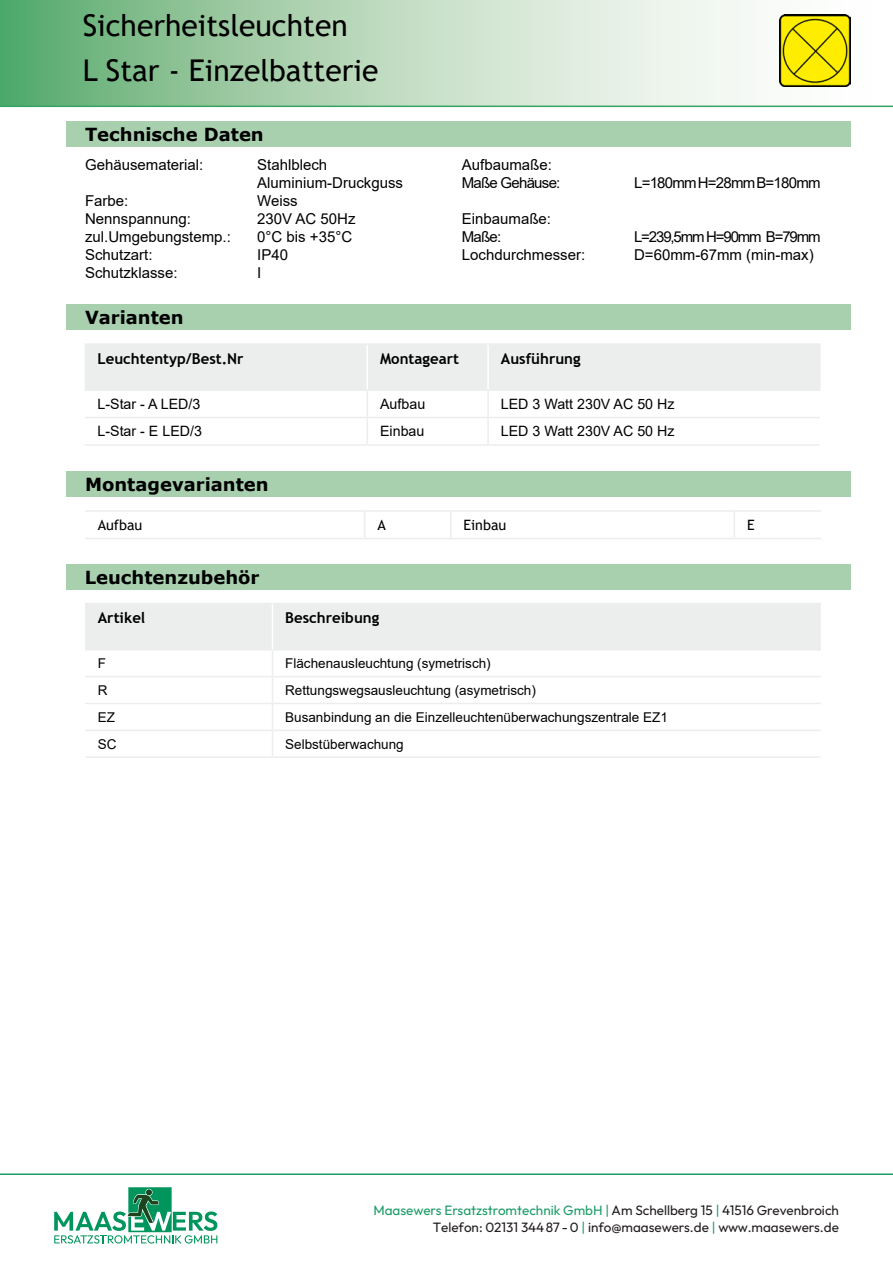
<style>
.page{position:relative;width:893px;height:1263px;background:#fff}
.page>*{position:absolute;margin:0;border:0;box-sizing:border-box;transform-origin:0 0}
.t1{font:30px "Trebuchet MS";color:#000}
.t2{font:700 18px "Verdana";color:#000}
.t3{font:15px/18px "Arial";color:#000}
.t4{font:700 15px "Trebuchet MS";color:#000}
.t5{font:15px/18px "Arial";letter-spacing:-.025em;color:#000}
.t6{font:15px "Arial";letter-spacing:-.075em;color:#000}
.t7{font:15px "Arial";letter-spacing:-.05em;color:#000}
.t8{font:14.25px "Arial";color:#000}
.t9{font:14.25px "Trebuchet MS";color:#000}
.t10{font:13.5px "Arial";color:#000}
.t11{font:100 13.5px/16.2px "Outfit";color:#231f20;text-align:right}
.t12{font:13.5px/19.5px "Arial";letter-spacing:-.025em;color:#000;text-align:center}
.s1{color:#1d9c69}
</style>
<div class="page">
<svg style="left:54px;top:1187px;width:163px;height:56px"></svg>
<hr style="left:0;top:1173px;width:893px;height:2px;background:#1d9c69">
<svg style="left:0;top:0;width:893px;height:107px"></svg>
<img style="left:779px;top:15px;width:71px;height:71px">
<div style="left:66px;top:122px;width:784px;height:25px;background:#a8d0af"></div>
<div style="left:66px;top:564px;width:784px;height:26px;background:#a8d0af"></div>
<hr style="left:272px;top:756px;width:549px;height:2px;background:#eceded">
<svg style="left:85px;top:603px;width:736px;height:153px"></svg>
<hr style="left:85px;top:756px;width:187px;height:2px;background:#eceded">
<hr style="left:272px;top:604px;width:1px;height:45px;background:#fff">
<hr style="left:85px;top:343px;width:282px;height:2px;background:#eceded">
<hr style="left:367px;top:343px;width:121px;height:2px;background:#eceded">
<svg style="left:85px;top:345px;width:734px;height:99px"></svg>
<hr style="left:488px;top:417px;width:332px;height:1px;background:#eceded">
<hr style="left:487px;top:418px;width:2px;height:26px;background:#eceded">
<hr style="left:85px;top:444px;width:282px;height:2px;background:#eceded">
<hr style="left:367px;top:444px;width:121px;height:2px;background:#eceded">
<hr style="left:488px;top:444px;width:332px;height:2px;background:#eceded">
<hr style="left:367px;top:345px;width:1px;height:44px;background:#fff">
<hr style="left:488px;top:343px;width:333px;height:2px;background:#eceded">
<hr style="left:488px;top:389px;width:333px;height:2px;background:#eceded">
<hr style="left:487px;top:345px;width:2px;height:44px;background:#fff">
<hr style="left:819px;top:345px;width:2px;height:44px;background:#eceded">
<hr style="left:85px;top:510px;width:280px;height:2px;background:#eceded">
<hr style="left:365px;top:510px;width:86px;height:2px;background:#eceded">
<svg style="left:364px;top:512px;width:1px;height:26px"></svg>
<hr style="left:451px;top:510px;width:283px;height:2px;background:#eceded">
<hr style="left:450px;top:512px;width:2px;height:26px;background:#eceded">
<hr style="left:734px;top:510px;width:87px;height:2px;background:#eceded">
<svg style="left:734px;top:512px;width:1px;height:26px"></svg>
<hr style="left:85px;top:538px;width:280px;height:1px;background:#eceded">
<hr style="left:365px;top:538px;width:86px;height:1px;background:#eceded">
<hr style="left:451px;top:538px;width:283px;height:1px;background:#eceded">
<hr style="left:734px;top:538px;width:87px;height:1px;background:#eceded">
<div style="left:66px;top:304px;width:784px;height:26px;background:#a8d0af"></div>
<div style="left:66px;top:471px;width:784px;height:26px;background:#a8d0af"></div>
<h1 class="t1" style="left:83px;top:7px;width:266px">Sicherheitsleuchten</h1>
<h1 class="t1" style="left:83px;top:52px;width:297px">L Star - Einzelbatterie</h1>
<p class="t2" style="left:85px;top:122px;width:180px">Technische Daten</p>
<p class="t3" style="left:85px;top:156px;width:120px">Gehäusematerial:</p>
<p class="t3" style="left:257px;top:156px;width:147px">Stahlblech<br>Aluminium-Druckguss</p>
<p class="t3" style="left:85px;top:192px;width:45px">Farbe:</p>
<p class="t3" style="left:257px;top:192px;width:42px">Weiss</p>
<p class="t3" style="left:85px;top:210px;width:107px">Nennspannung:</p>
<p class="t3" style="left:257px;top:210px;width:100px">230V AC 50Hz</p>
<p class="t3" style="left:85px;top:228px;width:147px">zul.Umgebungstemp.:</p>
<p class="t3" style="left:257px;top:228px;width:96px">0°C bis +35°C</p>
<p class="t3" style="left:85px;top:246px;width:69px">Schutzart:</p>
<p class="t3" style="left:257px;top:246px;width:32px">IP40</p>
<p class="t3" style="left:85px;top:264px;width:94px">Schutzklasse:</p>
<p class="t3" style="left:257px;top:264px;width:6px">I</p>
<p class="t2" style="left:85px;top:305px;width:100px">Varianten</p>
<p class="t5" style="left:462px;top:156px;width:100px">Aufbaumaße:<br>Maße Gehäuse:</p>
<p class="t3" style="left:462px;top:210px;width:91px">Einbaumaße:<br>Maße:</p>
<p class="t7" style="left:634px;top:173px;width:188px">L=180mm H=28mm B=180mm</p>
<p class="t6" style="left:634px;top:227px;width:188px">L=239,5mm H=90mm B=79mm</p>
<p class="t3" style="left:462px;top:246px;width:125px">Lochdurchmesser:</p>
<p class="t3" style="left:634px;top:246px;width:181px">D=60mm-67mm (min-max)</p>
<p class="t4" style="left:98px;top:349px;width:148px">Leuchtentyp/Best.Nr</p>
<p class="t4" style="left:380px;top:349px;width:80px">Montageart</p>
<p class="t4" style="left:501px;top:349px;width:81px">Ausführung</p>
<p class="t8" style="left:98px;top:394px;width:104px">L-Star - A LED/3</p>
<p class="t8" style="left:380px;top:394px;width:47px">Aufbau</p>
<p class="t8" style="left:501px;top:394px;width:175px">LED 3 Watt 230V AC 50 Hz</p>
<p class="t8" style="left:98px;top:422px;width:106px">L-Star - E LED/3</p>
<p class="t8" style="left:380px;top:422px;width:46px">Einbau</p>
<p class="t8" style="left:501px;top:422px;width:175px">LED 3 Watt 230V AC 50 Hz</p>
<p class="t2" style="left:85px;top:472px;width:185px">Montagevarianten</p>
<p class="t9" style="left:98px;top:516px;width:46px">Aufbau</p>
<p class="t9" style="left:377px;top:516px;width:10px">A</p>
<p class="t9" style="left:464px;top:516px;width:44px">Einbau</p>
<p class="t9" style="left:747px;top:516px;width:9px">E</p>
<p class="t2" style="left:85px;top:565px;width:176px">Leuchtenzubehör</p>
<p class="t4" style="left:98px;top:608px;width:49px">Artikel</p>
<p class="t4" style="left:285px;top:608px;width:96px">Beschreibung</p>
<p class="t10" style="left:98px;top:654px;width:10px">F</p>
<p class="t10" style="left:285px;top:654px;width:207px">Flächenausleuchtung (symetrisch)</p>
<p class="t10" style="left:98px;top:681px;width:11px">R</p>
<p class="t10" style="left:285px;top:681px;width:252px">Rettungswegsausleuchtung (asymetrisch)</p>
<p class="t10" style="left:98px;top:708px;width:19px">EZ</p>
<p class="t10" style="left:285px;top:708px;width:384px">Busanbindung an die Einzelleuchtenüberwachungszentrale EZ1</p>
<p class="t10" style="left:98px;top:735px;width:20px">SC</p>
<p class="t10" style="left:285px;top:735px;width:120px">Selbstüberwachung</p>
<p class="t11" style="left:373px;top:1203px;width:467px"><span class="s1">Maasewers Ersatzstromtechnik GmbH |</span> Am Schellberg 15 <span class="s1">|</span> 41516 Grevenbroich<br>Telefon: 02131 34487-0 <span class="s1">|</span> info@maasewers.de <span class="s1">|</span> www.maasewers.de</p>
<p class="t12" style="left:602px;top:1204px;width:250px">Tel: 02131 34 487-0 | Fax: 02131 34 487-29 info@maasewers.de | www.maasewers.de</p>
</div>
